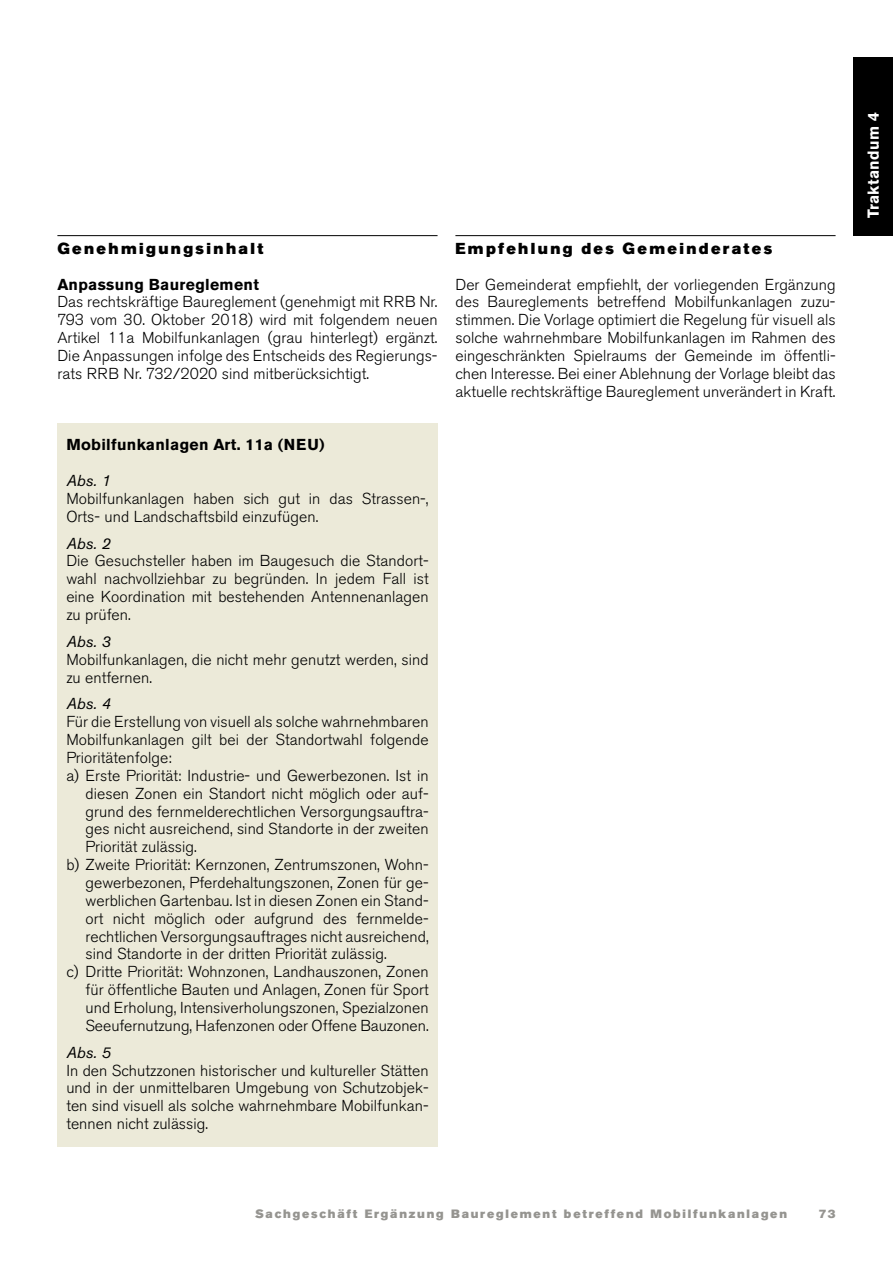
<style>
.page{position:relative;width:893px;height:1263px;background:#fff}
.page>*{position:absolute;margin:0;border:0;box-sizing:border-box;transform-origin:0 0}
.t1{font:300 15.75px/17.9px "Akzidenz Grotesk BE";letter-spacing:.005em;color:#000;text-align:justify}
.t2{font:700 15.75px "Akzidenz Grotesk BE";letter-spacing:.02em;color:#000}
.t3{font:15.75px "Akzidenz Grotesk BE Super";letter-spacing:.15em;color:#000}
.t4{font:italic 15.75px "Akzidenz Grotesk BE";letter-spacing:.005em;color:#000}
.t5{font:700 15.75px "Akzidenz Grotesk BE";letter-spacing:.02em;color:#fff}
.t6{font:12px "Akzidenz Grotesk BE Super";letter-spacing:.15em;color:#959490}
</style>
<div class="page">
<hr style="left:57px;top:235px;width:381px;height:1px;background:#000">
<hr style="left:455px;top:235px;width:381px;height:1px;background:#000">
<div style="left:57px;top:423px;width:381px;height:724px;background:#ecead9"></div>
<div style="left:853px;top:57px;width:40px;height:179px;background:#000"></div>
<p class="t3" style="left:57px;top:239px;width:207px">Genehmigungsinhalt</p>
<p class="t2" style="left:57px;top:275px;width:203px">Anpassung Baureglement</p>
<p class="t1" style="left:57px;top:293px;width:382px">Das rechtskräftige Baureglement (genehmigt mit RRB Nr.<br>793 vom 30. Oktober 2018) wird mit folgendem neuen Artikel 11a Mobilfunkanlagen (grau hinterlegt) ergänzt.<br>Die Anpassungen infolge des Entscheids des Regierungs&shy;rats RRB Nr. 732/2020 sind mitberücksichtigt.</p>
<p class="t2" style="left:66px;top:436px;width:260px">Mobilfunkanlagen Art. 11a (NEU)</p>
<p class="t4" style="left:66px;top:471px;width:46px">Abs. 1</p>
<p class="t1" style="left:66px;top:490px;width:364px">Mobilfunkanlagen haben sich gut in das Strassen-,<br>Orts- und Landschaftsbild einzufügen.</p>
<p class="t4" style="left:66px;top:534px;width:46px">Abs. 2</p>
<p class="t1" style="left:66px;top:552px;width:364px">Die Gesuchsteller haben im Baugesuch die Standort&shy;wahl nachvollziehbar zu begründen. In jedem Fall ist eine Koordination mit bestehenden Antennenanlagen zu prüfen.</p>
<p class="t4" style="left:66px;top:632px;width:46px">Abs. 3</p>
<p class="t1" style="left:66px;top:651px;width:364px">Mobilfunkanlagen, die nicht mehr genutzt werden, sind zu entfernen.</p>
<p class="t4" style="left:66px;top:694px;width:46px">Abs. 4</p>
<p class="t1" style="left:66px;top:713px;width:364px">Für die Erstellung von visuell als solche wahrnehmbaren</p>
<p class="t1" style="left:66px;top:731px;width:364px">Mobilfunkanlagen gilt bei der Standortwahl folgende</p>
<p class="t1" style="left:66px;top:749px;width:107px">Prioritätenfolge:</p>
<p class="t1" style="left:66px;top:767px;width:364px">a) Erste Priorität: Industrie- und Gewerbezonen. Ist in</p>
<p class="t1" style="left:85px;top:785px;width:345px">diesen Zonen ein Standort nicht möglich oder auf-</p>
<p class="t1" style="left:85px;top:802px;width:345px">grund des fernmelderechtlichen Versorgungsauftra-</p>
<p class="t1" style="left:85px;top:820px;width:345px">ges nicht ausreichend, sind Standorte in der zweiten</p>
<p class="t1" style="left:85px;top:838px;width:113px">Priorität zulässig.</p>
<p class="t1" style="left:66px;top:856px;width:364px">b) Zweite Priorität: Kernzonen, Zentrumszonen, Wohn-</p>
<p class="t1" style="left:85px;top:874px;width:345px">gewerbezonen, Pferdehaltungszonen, Zonen für ge-</p>
<p class="t1" style="left:85px;top:892px;width:345px">werblichen Gartenbau. Ist in diesen Zonen ein Stand-</p>
<p class="t1" style="left:85px;top:910px;width:343px">ort nicht möglich oder aufgrund des fernmelde-</p>
<p class="t1" style="left:85px;top:927px;width:345px">rechtlichen Versorgungsauftrages nicht ausreichend,</p>
<p class="t1" style="left:85px;top:945px;width:303px">sind Standorte in der dritten Priorität zulässig.</p>
<p class="t1" style="left:66px;top:963px;width:364px">c) Dritte Priorität: Wohnzonen, Landhauszonen, Zonen</p>
<p class="t1" style="left:85px;top:981px;width:345px">für öffentliche Bauten und Anlagen, Zonen für Sport</p>
<p class="t1" style="left:85px;top:999px;width:345px">und Erholung, Intensiverholungszonen, Spezialzonen</p>
<p class="t1" style="left:85px;top:1017px;width:345px">Seeufernutzung, Hafenzonen oder Offene Bauzonen.</p>
<p class="t4" style="left:66px;top:1043px;width:46px">Abs. 5</p>
<p class="t1" style="left:66px;top:1061px;width:364px">In den Schutzzonen historischer und kultureller Stätten und in der unmittelbaren Umgebung von Schutzobjek&shy;ten sind visuell als solche wahrnehmbare Mobilfunkan&shy;tennen nicht zulässig.</p>
<p class="t3" style="left:455px;top:239px;width:318px">Empfehlung des Gemeinderates</p>
<p class="t1" style="left:455px;top:276px;width:382px">Der Gemeinderat empfiehlt, der vorliegenden Ergänzung des Baureglements betreffend Mobilfunkanlagen zuzu&shy;stimmen. Die Vorlage optimiert die Regelung für visuell als solche wahrnehmbare Mobilfunkanlagen im Rahmen des eingeschränkten Spielraums der Gemeinde im öffentli&shy;chen Interesse. Bei einer Ablehnung der Vorlage bleibt das aktuelle rechtskräftige Baureglement unverändert in Kraft.</p>
<p class="t6" style="left:255px;top:1207px;width:533px">Sachgeschäft Ergänzung Baureglement betreffend Mobilfunkanlagen</p>
<p class="t6" style="left:819px;top:1207px;width:18px">73</p>
<p class="t5" style="left:864px;top:218px;width:107px;rotate:-90deg">Traktandum 4</p>
</div>
